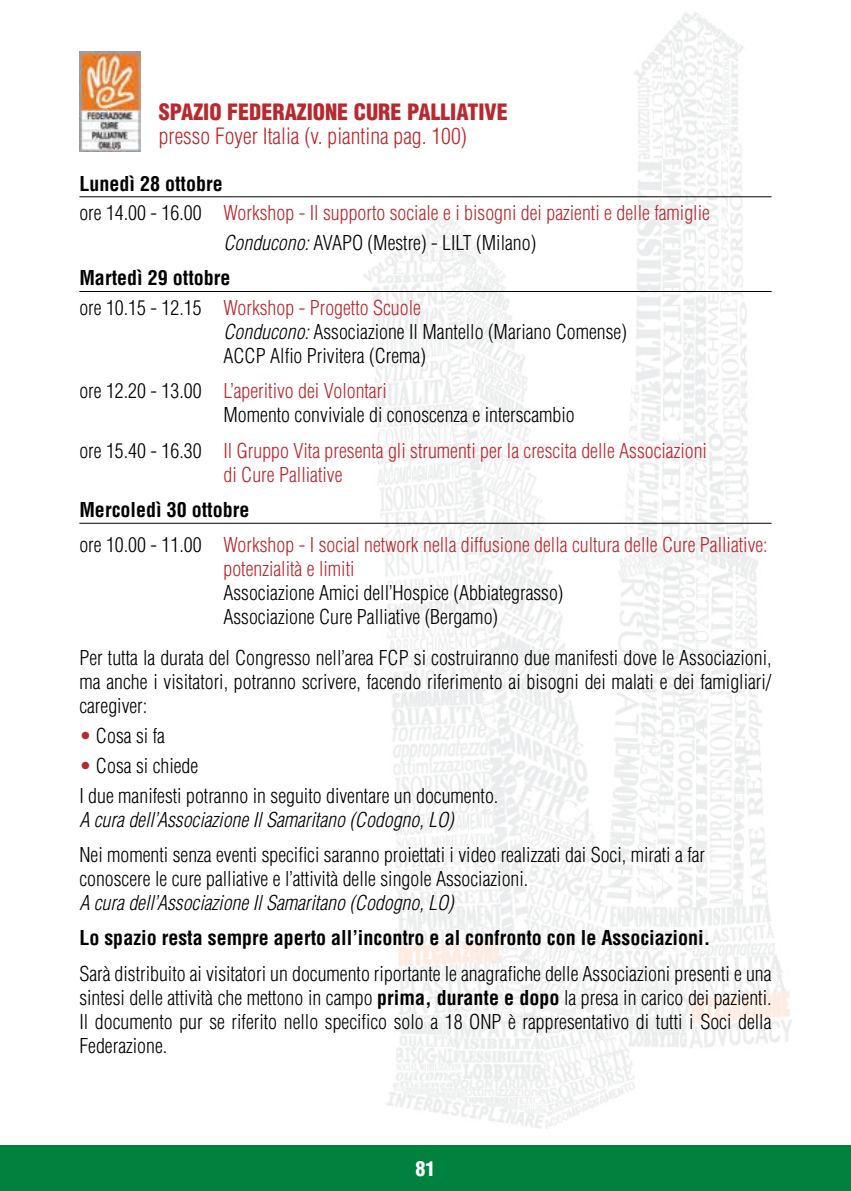
<style>
.page{position:relative;width:851px;height:1191px;background:#fff}
.page>*{position:absolute;margin:0;border:0;box-sizing:border-box;transform-origin:0 0}
.t1{font:300 condensed 22px "Helvetica";color:#b8292f}
.t2{font:900 condensed 22px "Helvetica";color:#b8292f}
.t3{font:300 condensed 20px/24px "Helvetica";color:#000}
.t4{font:300 condensed 20px/29.6px "Helvetica";color:#b8292f}
.t5{font:italic 300 condensed 20px "Helvetica";color:#000}
.t6{font:700 condensed 20px "Helvetica";color:#000}
.t7{font:900 condensed 20px "Helvetica";color:#fff}
.s1{color:#000}
.s2{font-style:italic}
.s3{font-weight:700;color:#000}
.s4{color:#b8292f}
.s5{font-weight:700}
</style>
<div class="page">
<div style="left:0;top:1145px;width:850px;height:46px;background:#00823f"></div>
<img style="left:362px;top:12px;width:430px;height:1116px">
<hr style="left:79px;top:196px;width:692px;height:1px;background:#000">
<hr style="left:79px;top:291px;width:692px;height:1px;background:#000">
<hr style="left:79px;top:523px;width:692px;height:1px;background:#000">
<img style="left:79px;top:51px;width:61px;height:101px">
<p class="t2" style="left:159px;top:98px;width:350px">SPAZIO FEDERAZIONE CURE PALLIATIVE</p>
<p class="t1" style="left:159px;top:123px;width:309px">presso Foyer Italia (v. piantina pag. 100)</p>
<p class="t6" style="left:79px;top:171px;width:145px">Lunedì 28 ottobre</p>
<p class="t4" style="left:79px;top:198px;width:632px"><span class="s1">ore 14.00 - 16.00</span> Workshop - Il supporto sociale e i bisogni dei pazienti e delle famiglie</p>
<p class="t3" style="left:223px;top:230px;width:314px"><span class="s2">Conducono:</span> AVAPO (Mestre) - LILT (Milano)</p>
<p class="t4" style="left:79px;top:263px;width:343px"><span class="s3">Martedì 29 ottobre<br></span><span class="s1">ore 10.15 - 12.15</span> Workshop - Progetto Scuole</p>
<p class="t3" style="left:223px;top:319px;width:405px"><span class="s2">Conducono:</span> Associazione Il Mantello (Mariano Comense)<br>ACCP Alfio Privitera (Crema)</p>
<p class="t3" style="left:223px;top:379px;width:352px;text-indent:-144px">ore 12.20 - 13.00 <span class="s4">L’aperitivo dei Volontari<br></span>Momento conviviale di conoscenza e interscambio</p>
<p class="t4" style="left:223px;top:438px;width:485px;line-height:24px;text-indent:-144px"><span class="s1">ore 15.40 - 16.30</span> Il Gruppo Vita presenta gli strumenti per la crescita delle Associazioni di Cure Palliative</p>
<p class="t4" style="left:79px;top:492px;width:689px;line-height:35.4px"><span class="s3">Mercoledì 30 ottobre<br></span><span class="s1">ore 10.00 - 11.00</span> Workshop - I social network nella diffusione della cultura delle Cure Palliative:</p>
<p class="t4" style="left:223px;top:554px;width:133px">potenzialità e limiti</p>
<p class="t3" style="left:223px;top:581px;width:341px">Associazione Amici dell’Hospice (Abbiategrasso)<br>Associazione Cure Palliative (Bergamo)</p>
<p class="t3" style="left:79px;top:646px;width:693px;text-align:justify">Per tutta la durata del Congresso nell’area FCP si costruiranno due manifesti dove le Associazioni, ma anche i visitatori, potranno scrivere, facendo riferimento ai bisogni dei malati e dei famigliari/ caregiver:</p>
<p class="t3" style="left:79px;top:724px;width:87px"><span class="s4">•</span> Cosa si fa</p>
<p class="t3" style="left:79px;top:750px;width:420px;line-height:29.6px"><span class="s4">•</span> Cosa si chiede<br>I due manifesti potranno in seguito diventare un documento.</p>
<p class="t5" style="left:79px;top:807px;width:376px">A cura dell’Associazione Il Samaritano (Codogno, LO)</p>
<p class="t3" style="left:79px;top:842px;width:627px">Nei momenti senza eventi specifici saranno proiettati i video realizzati dai Soci, mirati a far conoscere le cure palliative e l’attività delle singole Associazioni.</p>
<p class="t5" style="left:79px;top:891px;width:376px">A cura dell’Associazione Il Samaritano (Codogno, LO)</p>
<p class="t6" style="left:79px;top:925px;width:632px">Lo spazio resta sempre aperto all’incontro e al confronto con le Associazioni.</p>
<p class="t3" style="left:79px;top:961px;width:693px;text-align:justify">Sarà distribuito ai visitatori un documento riportante le anagrafiche delle Associazioni presenti e una sintesi delle attività che mettono in campo <span class="s5">prima, durante e dopo</span> la presa in carico dei pazienti.<br>Il documento pur se riferito nello specifico solo a 18 ONP è rappresentativo di tutti i Soci della Federazione.</p>
<p class="t7" style="left:415px;top:1156px;width:21px">81</p>
</div>
